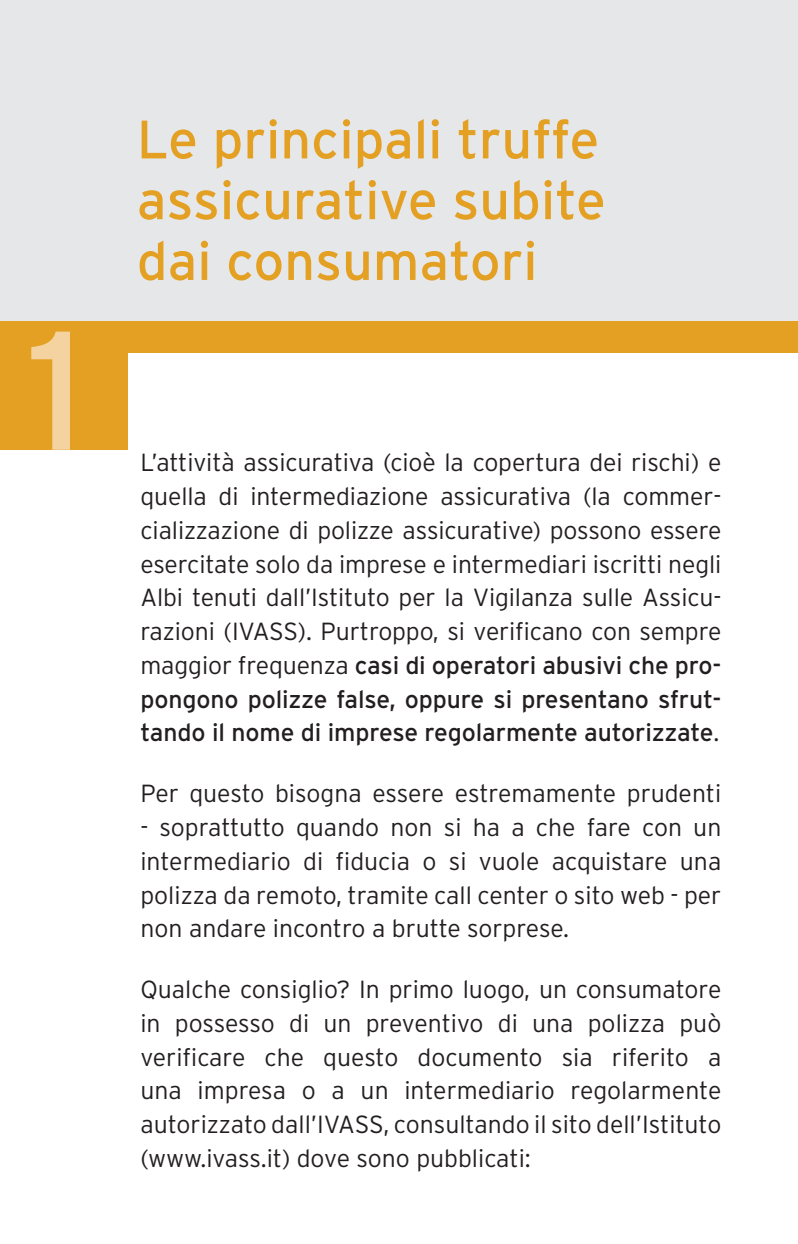
<style>
.page{position:relative;width:798px;height:1244px;background:#fff}
.page>*{position:absolute;margin:0;border:0;box-sizing:border-box;transform-origin:0 0}
.t1{font:168.75px "Interstate";color:#f4d3a0}
.t2{font:54px/60.8px "Interstate";color:#e3a023}
.t3{font:300 24.75px/33.8px "Interstate";letter-spacing:-.005em;color:#231f20;text-align:justify}
.s1{font-weight:400}
</style>
<div class="page">
<div style="left:0;top:0;width:797px;height:338px;background:#e6e7e9"></div>
<div style="left:0;top:321px;width:797px;height:31px;background:#e3a023"></div>
<div style="left:0;top:322px;width:128px;height:128px;background:#e3a023"></div>
<h1 class="t1" style="left:28px;top:296px;width:59px">1</h1>
<h2 class="t2" style="left:137px;top:109px;width:470px">Le principali truffe assicurative subite dai consumatori</h2>
<p class="t3" style="left:140px;top:445px;width:582px">L’attività assicurativa (cioè la copertura dei rischi) e quella di intermediazione assicurativa (la commer&shy;cializzazione di polizze assicurative) possono essere esercitate solo da imprese e intermediari iscritti negli Albi tenuti dall’Istituto per la Vigilanza sulle Assicu&shy;razioni (IVASS). Purtroppo, si verificano con sempre maggior frequenza <span class="s1">casi di operatori abusivi che pro&shy;pongono polizze false, oppure si presentano sfrut&shy;tando il nome di imprese regolarmente autorizzate</span>.</p>
<p class="t3" style="left:140px;top:776px;width:582px">Per questo bisogna essere estremamente prudenti</p>
<p class="t3" style="left:140px;top:810px;width:582px">- soprattutto quando non si ha a che fare con un intermediario di fiducia o si vuole acquistare una polizza da remoto, tramite call center o sito web - per non andare incontro a brutte sorprese.</p>
<p class="t3" style="left:140px;top:972px;width:582px">Qualche consiglio? In primo luogo, un consumatore in possesso di un preventivo di una polizza può verificare che questo documento sia riferito a una impresa o a un intermediario regolarmente autorizzato dall’IVASS, consultando il sito dell’Istituto (www.ivass.it) dove sono pubblicati:</p>
</div>
